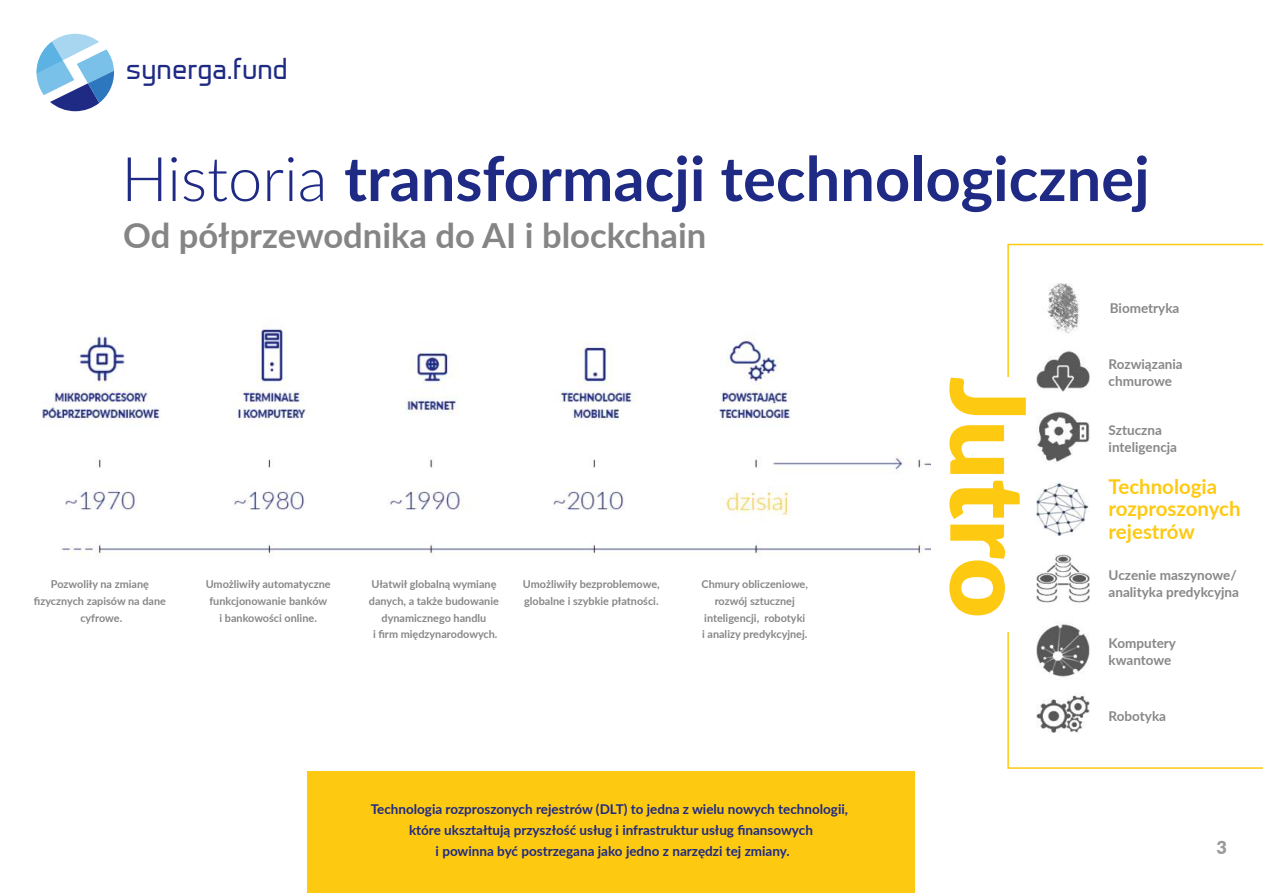
<style>
.page{position:relative;width:1263px;height:893px;background:#fff}
.page>*{position:absolute;margin:0;border:0;box-sizing:border-box;transform-origin:0 0}
.t1{font:900 103.65px "Lato";letter-spacing:-.005em;color:#fec911}
.t2{font:700 61.5px "Lato";color:#1e2a84}
.t3{font:700 34.5px "Lato";color:#858585}
.t4{font:28.2px "Prime";color:#1e2a84}
.t5{font:700 20.4px/22.5px "Lato";color:#fec911}
.t6{font:900 18px "Lato";color:#999}
.t7{font:700 13.5px/21px "Lato";color:#1e2a84;text-align:center}
.t8{font:700 13.5px/16.8px "Lato";color:#878787}
.t9{font:700 10.8px/16.8px "Lato";color:#878787;text-align:center}
.s1{font-weight:300}
</style>
<div class="page">
<svg style="left:37px;top:34px;width:77px;height:77px"></svg>
<div style="left:308px;top:771px;width:607px;height:121px;background:#fec911"></div>
<img style="left:1036px;top:378px;width:53px;height:252px">
<img style="left:42px;top:329px;width:889px;height:227px">
<div style="left:856px;top:284px;width:150px;height:158px;background:#fff"></div>
<div style="left:856px;top:477px;width:150px;height:59px;background:#fff"></div>
<svg style="left:1007px;top:630px;width:256px;height:139px"></svg>
<svg style="left:1007px;top:243px;width:256px;height:135px"></svg>
<h3 class="t4" style="left:126px;top:51px;width:163px">synerga.fund</h3>
<h2 class="t2" style="left:121px;top:133px;width:1030px"><span class="s1">Historia</span> transformacji technologicznej</h2>
<h3 class="t3" style="left:123px;top:210px;width:585px">Od półprzewodnika do AI i blockchain</h3>
<p class="t9" style="left:34px;top:575px;width:134px">Pozwoliły na zmianę fizycznych zapisów na dane cyfrowe.</p>
<p class="t9" style="left:206px;top:575px;width:126px">Umożliwiły automatyczne funkcjonowanie banków<br>i bankowości online.</p>
<p class="t9" style="left:369px;top:575px;width:131px">Ułatwił globalną wymianę danych, a także budowanie dynamicznego handlu<br>i firm międzynarodowych.</p>
<p class="t9" style="left:523px;top:575px;width:138px;text-align:left">Umożliwiły bezproblemowe, globalne i szybkie płatności.</p>
<p class="t9" style="left:701px;top:575px;width:108px">Chmury obliczeniowe, rozwój sztucznej inteligencji, robotyki<br>i analizy predykcyjnej.</p>
<p class="t7" style="left:371px;top:797px;width:479px">Technologia rozproszonych rejestrów (DLT) to jedna z wielu nowych technologii, które ukształtują przyszłość usług i infrastruktur usług finansowych<br>i powinna być postrzegana jako jedno z narzędzi tej zmiany.</p>
<h1 class="t1" style="left:1066px;top:377px;width:243px;rotate:90deg">Jutro</h1>
<p class="t8" style="left:1110px;top:299px;width:71px">Biometryka</p>
<p class="t8" style="left:1109px;top:355px;width:76px">Rozwiązania chmurowe</p>
<p class="t8" style="left:1109px;top:421px;width:70px">Sztuczna inteligencja</p>
<h3 class="t5" style="left:1109px;top:474px;width:133px">Technologia rozproszonych rejestrów</h3>
<p class="t8" style="left:1109px;top:566px;width:132px">Uczenie maszynowe/ analityka predykcyjna</p>
<p class="t8" style="left:1109px;top:634px;width:69px">Komputery kwantowe</p>
<p class="t8" style="left:1109px;top:707px;width:59px">Robotyka</p>
<h3 class="t6" style="left:1216px;top:833px;width:12px">3</h3>
</div>
